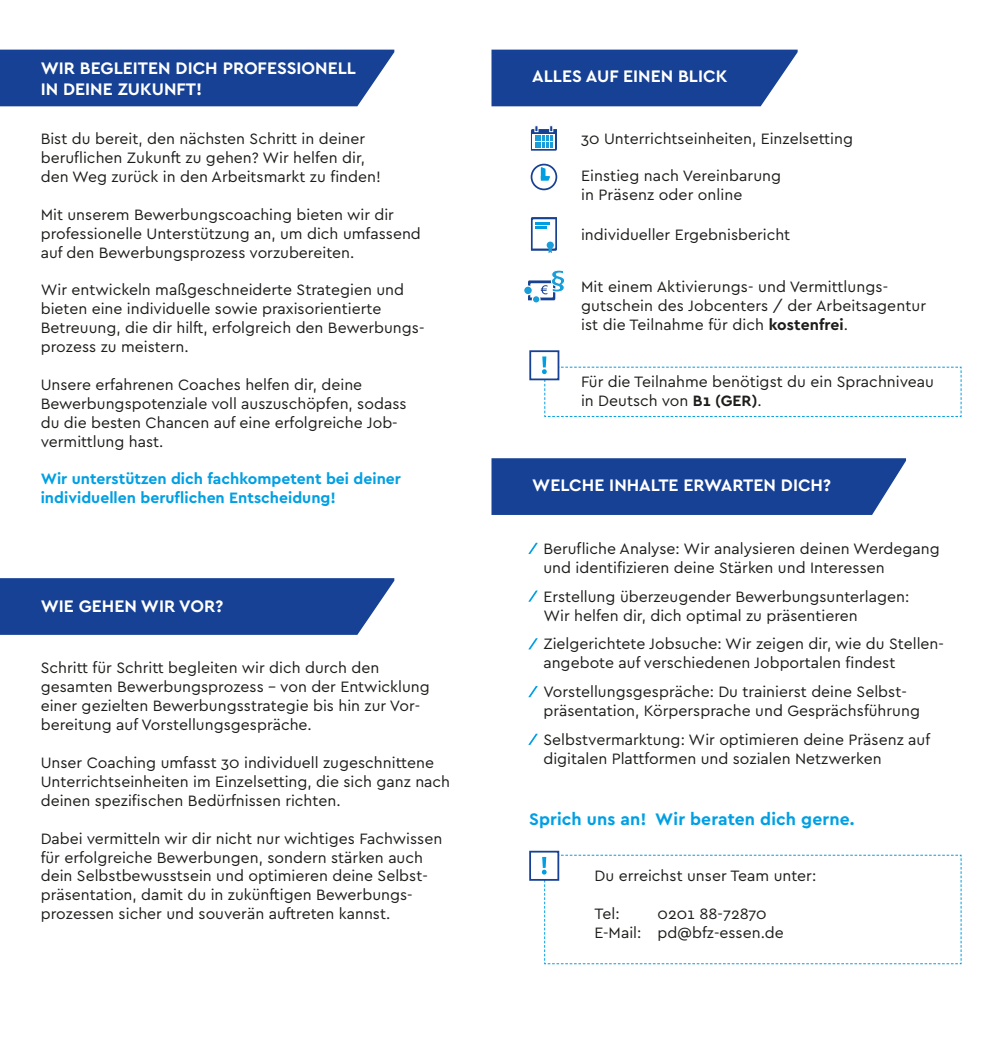
<style>
.page{position:relative;width:983px;height:1042px;background:#fff}
.page>*{position:absolute;margin:0;border:0;box-sizing:border-box;transform-origin:0 0}
.t1{font:700 17.5px "Cera Pro";color:#fff}
.Bodytype_9p{font:700 17.5px "Cera Pro";letter-spacing:.005em;color:#009fe3}
.Head_Bodytype{font:15.75px/18.9px "Cera Pro";color:#1d1d1b}
.Bodytype{font:15.75px/18.9px "Cera Pro";color:#1d1d1b}
.Bodytype_9p-2{font:15.75px/18.9px "Cera Pro";letter-spacing:.005em;color:#1d1d1b}
.Head_Bodytype-2{font:700 15.75px/18.9px "Cera Pro";color:#009fe3}
.s1{font-weight:700}
</style>
<div class="page">
<div style="left:0;top:50px;width:394px;height:56px;background:#164194"></div>
<svg style="left:0;top:578px;width:394px;height:57px;background:#214a99"></svg>
<div style="left:491px;top:50px;width:306px;height:56px;background:#164194"></div>
<svg style="left:542px;top:356px;width:419px;height:61px"></svg>
<div style="left:529px;top:350px;width:30px;height:30px;border:2px solid #164194"></div>
<svg style="left:541px;top:855px;width:420px;height:109px"></svg>
<div style="left:529px;top:851px;width:30px;height:30px;border:2px solid #164194"></div>
<svg style="left:531px;top:126px;width:26px;height:25px"></svg>
<svg style="left:530px;top:164px;width:27px;height:26px"></svg>
<div style="left:532px;top:165px;width:23px;height:23px;background:#fff;border-radius:50%"></div>
<svg style="left:540px;top:167px;width:10px;height:14px"></svg>
<svg style="left:531px;top:217px;width:26px;height:36px"></svg>
<div style="left:531px;top:295px;width:9px;height:9px;border:1px solid #fff;border-radius:50%"></div>
<svg style="left:523px;top:286px;width:9px;height:9px"></svg>
<div style="left:523px;top:285px;width:10px;height:10px;border:1px solid #fff;border-radius:50%"></div>
<svg style="left:528px;top:270px;width:37px;height:30px"></svg>
<svg style="left:491px;top:458px;width:414px;height:57px;background:#1f4998"></svg>
<svg style="left:528px;top:543px;width:9px;height:11px"></svg>
<svg style="left:528px;top:590px;width:9px;height:12px"></svg>
<svg style="left:528px;top:638px;width:9px;height:11px"></svg>
<svg style="left:528px;top:686px;width:9px;height:11px"></svg>
<svg style="left:528px;top:734px;width:9px;height:11px"></svg>
<p class="t1" style="left:41px;top:56px;width:317px">WIR BEGLEITEN DICH PROFESSIONELL</p>
<p class="t1" style="left:41px;top:77px;width:163px">IN DEINE ZUKUNFT!</p>
<p class="Bodytype" style="left:41px;top:129px;width:326px">Bist du bereit, den nächsten Schritt in deiner</p>
<p class="Bodytype" style="left:41px;top:148px;width:326px">beruflichen Zukunft zu gehen? Wir helfen dir,</p>
<p class="Bodytype" style="left:41px;top:166px;width:341px">den Weg zurück in den Arbeitsmarkt zu finden!</p>
<p class="Bodytype" style="left:41px;top:204px;width:355px">Mit unserem Bewerbungscoaching bieten wir dir</p>
<p class="Bodytype" style="left:41px;top:223px;width:381px">professionelle Unterstützung an, um dich umfassend</p>
<p class="Bodytype" style="left:41px;top:242px;width:315px">auf den Bewerbungsprozess vorzubereiten.</p>
<p class="Bodytype" style="left:41px;top:280px;width:365px">Wir entwickeln maßgeschneiderte Strategien und</p>
<p class="Bodytype" style="left:41px;top:299px;width:342px">bieten eine individuelle sowie praxisorientierte</p>
<p class="Bodytype" style="left:41px;top:318px;width:385px">Betreuung, die dir hilft, erfolgreich den Bewerbungs&shy;prozess zu meistern.</p>
<p class="Bodytype" style="left:41px;top:374px;width:323px">Unsere erfahrenen Coaches helfen dir, deine</p>
<p class="Bodytype" style="left:41px;top:393px;width:367px">Bewerbungspotenziale voll auszuschöpfen, sodass</p>
<p class="Bodytype" style="left:41px;top:412px;width:358px">du die besten Chancen auf eine erfolgreiche Job-</p>
<p class="Bodytype" style="left:41px;top:431px;width:124px">vermittlung hast.</p>
<p class="Head_Bodytype-2" style="left:41px;top:469px;width:362px">Wir unterstützen dich fachkompetent bei deiner individuellen beruflichen Entscheidung!</p>
<p class="t1" style="left:41px;top:594px;width:184px">WIE GEHEN WIR VOR?</p>
<p class="Head_Bodytype" style="left:41px;top:658px;width:340px">Schritt für Schritt begleiten wir dich durch den</p>
<p class="Head_Bodytype" style="left:41px;top:677px;width:390px">gesamten Bewerbungsprozess – von der Entwicklung einer gezielten Bewerbungsstrategie bis hin zur Vor&shy;bereitung auf Vorstellungsgespräche.</p>
<p class="Head_Bodytype" style="left:41px;top:752px;width:411px">Unser Coaching umfasst 30 individuell zugeschnittene<br>Unterrichtseinheiten im Einzelsetting, die sich ganz nach deinen spezifischen Bedürfnissen richten.</p>
<p class="Head_Bodytype" style="left:41px;top:828px;width:403px">Dabei vermitteln wir dir nicht nur wichtiges Fachwissen für erfolgreiche Bewerbungen, sondern stärken auch dein Selbstbewusstsein und optimieren deine Selbst-</p>
<p class="Head_Bodytype" style="left:41px;top:885px;width:373px">präsentation, damit du in zukünftigen Bewerbungs-</p>
<p class="Head_Bodytype" style="left:41px;top:904px;width:351px">prozessen sicher und souverän auftreten kannst.</p>
<p class="t1" style="left:532px;top:65px;width:197px">ALLES AUF EINEN BLICK</p>
<p class="Bodytype" style="left:581px;top:128px;width:273px">30 Unterrichtseinheiten, Einzelsetting</p>
<p class="Bodytype_9p-2" style="left:581px;top:166px;width:202px">Einstieg nach Vereinbarung in Präsenz oder online</p>
<p class="Bodytype" style="left:581px;top:225px;width:211px">individueller Ergebnisbericht</p>
<p class="Bodytype_9p-2" style="left:581px;top:277px;width:308px">Mit einem Aktivierungs- und Vermittlungs-</p>
<p class="Bodytype_9p-2" style="left:581px;top:295px;width:346px">gutschein des Jobcenters / der Arbeitsagentur ist die Teilnahme für dich <span class="s1">kostenfrei</span>.</p>
<p class="Bodytype" style="left:581px;top:372px;width:354px;line-height:18.4px">Für die Teilnahme benötigst du ein Sprachniveau in Deutsch von <span class="s1">B1 (GER)</span>.</p>
<p class="t1" style="left:532px;top:473px;width:300px">WELCHE INHALTE ERWARTEN DICH?</p>
<p class="Head_Bodytype" style="left:543px;top:538px;width:398px">Berufliche Analyse: Wir analysieren deinen Werdegang und identifizieren deine Stärken und Interessen</p>
<p class="Head_Bodytype" style="left:543px;top:586px;width:367px">Erstellung überzeugender Bewerbungsunterlagen:<br>Wir helfen dir, dich optimal zu präsentieren</p>
<p class="Head_Bodytype" style="left:543px;top:634px;width:402px">Zielgerichtete Jobsuche: Wir zeigen dir, wie du Stellen&shy;angebote auf verschiedenen Jobportalen findest</p>
<p class="Head_Bodytype" style="left:543px;top:682px;width:378px">Vorstellungsgespräche: Du trainierst deine Selbst&shy;präsentation, Körpersprache und Gesprächsführung</p>
<p class="Head_Bodytype" style="left:543px;top:729px;width:388px">Selbstvermarktung: Wir optimieren deine Präsenz auf digitalen Plattformen und sozialen Netzwerken</p>
<p class="Bodytype_9p" style="left:529px;top:807px;width:326px">Sprich uns an! Wir beraten dich gerne.</p>
<p class="Bodytype" style="left:594px;top:866px;width:223px">Du erreichst unser Team unter:</p>
<p class="Bodytype" style="left:594px;top:904px;width:26px">Tel:</p>
<p class="Bodytype" style="left:657px;top:904px;width:110px">0201 88-72870</p>
<p class="Bodytype" style="left:594px;top:922px;width:190px">E-Mail: pd@bfz-essen.de</p>
</div>
